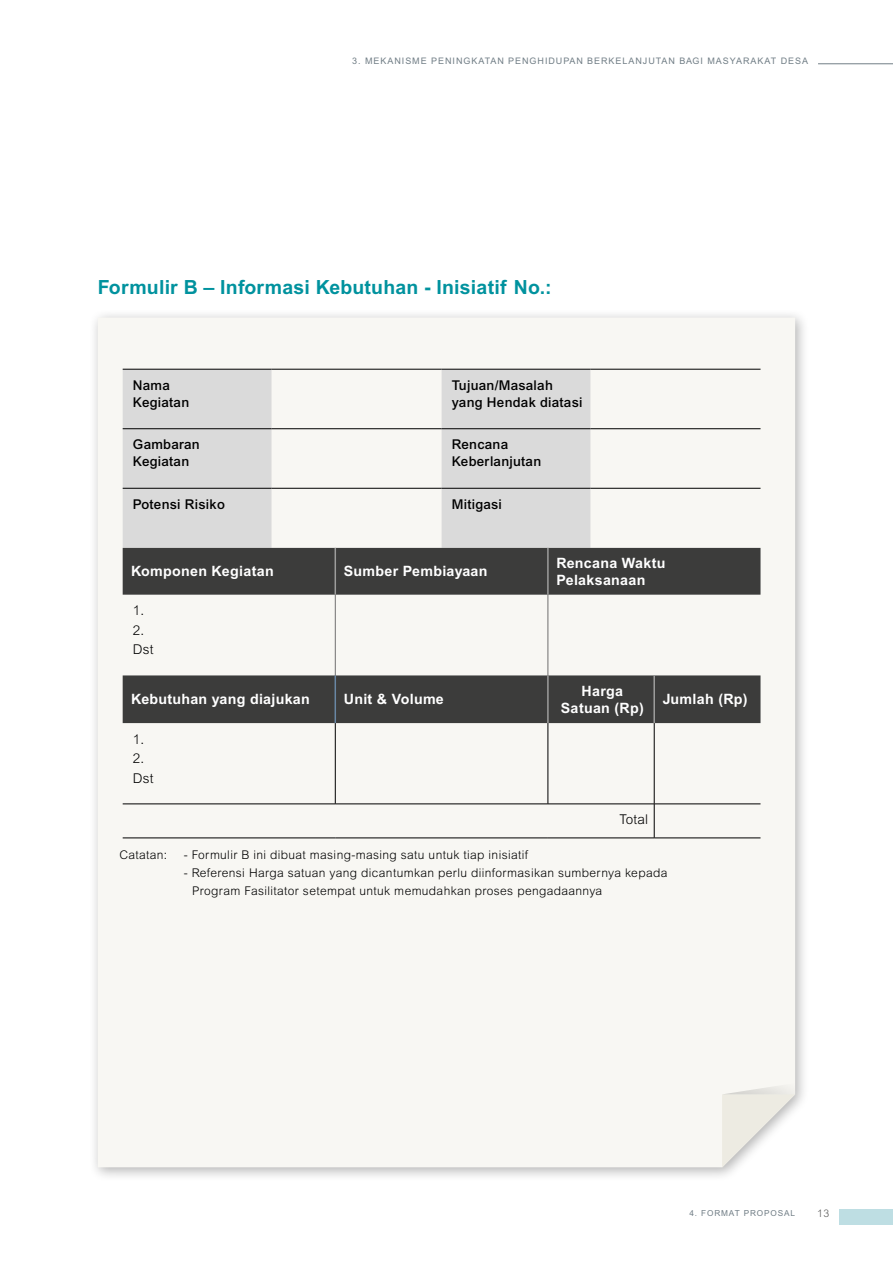
<style>
.page{position:relative;width:893px;height:1263px;background:#fff}
.page>*{position:absolute;margin:0;border:0;box-sizing:border-box;transform-origin:0 0}
.t1{font:700 19.5px "Arial MT Pro";letter-spacing:.01em;color:#00929e}
.t2{font:700 14.25px/16.5px "Arial MT Pro";letter-spacing:.02em;color:#fff}
.t3{font:500 13.5px/17.2px "Arial MT Pro";letter-spacing:.02em;color:#000}
.t4{font:300 13.5px/19.5px "Arial MT Pro";letter-spacing:.02em;color:#000}
.t5{font:300 12px/18px "Arial MT Pro";letter-spacing:.03em;color:#000}
.t6{font:300 10.5px "Arial MT Pro";color:#575756}
.t7{font:9px "Arial MT Pro";letter-spacing:.105em;color:#717e86}
.t8{font:8.25px "Arial MT Pro";letter-spacing:.105em;color:#717e86}
</style>
<div class="page">
<div style="left:839px;top:1209px;width:54px;height:16px;background:#bedee3"></div>
<div style="left:89px;top:309px;width:721px;height:873px;background:#000;opacity:.3"></div>
<div style="left:98px;top:318px;width:697px;height:849px;background:#f8f7f3"></div>
<svg style="left:722px;top:1096px;width:73px;height:71px"></svg>
<div style="left:721px;top:1082px;width:76px;height:14px;background:#000;opacity:.75"></div>
<hr style="left:818px;top:63px;width:75px;height:1px;background:#717e86">
<svg style="left:123px;top:370px;width:467px;height:178px;fill:#dadada"></svg>
<hr style="left:123px;top:369px;width:149px;height:1px;background:#000">
<hr style="left:272px;top:369px;width:170px;height:1px;background:#000">
<hr style="left:442px;top:369px;width:148px;height:1px;background:#000">
<hr style="left:590px;top:369px;width:170px;height:1px;background:#000">
<hr style="left:123px;top:428px;width:149px;height:1px;background:#000">
<hr style="left:272px;top:428px;width:170px;height:1px;background:#000">
<hr style="left:442px;top:428px;width:148px;height:1px;background:#000">
<hr style="left:590px;top:428px;width:170px;height:1px;background:#000">
<hr style="left:123px;top:488px;width:149px;height:1px;background:#000">
<hr style="left:272px;top:488px;width:170px;height:1px;background:#000">
<hr style="left:442px;top:488px;width:148px;height:1px;background:#000">
<hr style="left:590px;top:488px;width:170px;height:1px;background:#000">
<svg style="left:123px;top:548px;width:637px;height:175px;fill:#3c3c3b"></svg>
<hr style="left:335px;top:548px;width:1px;height:47px;background:#9d9d9c">
<hr style="left:547px;top:548px;width:2px;height:47px;background:#9d9d9c">
<hr style="left:335px;top:675px;width:1px;height:48px;background:#6987a4">
<hr style="left:547px;top:675px;width:2px;height:48px;background:#9d9d9c">
<hr style="left:653px;top:675px;width:2px;height:48px;background:#9d9d9c">
<hr style="left:335px;top:595px;width:1px;height:80px;background:#706f6f">
<hr style="left:548px;top:595px;width:1px;height:80px;background:#706f6f">
<hr style="left:335px;top:723px;width:1px;height:81px;background:#000">
<hr style="left:548px;top:723px;width:1px;height:81px;background:#000">
<hr style="left:654px;top:723px;width:1px;height:81px;background:#000">
<hr style="left:123px;top:804px;width:212px;height:1px;background:#000">
<hr style="left:335px;top:804px;width:213px;height:1px;background:#000">
<hr style="left:548px;top:804px;width:106px;height:1px;background:#000">
<hr style="left:654px;top:804px;width:106px;height:1px;background:#000">
<hr style="left:123px;top:838px;width:212px;height:1px;background:#000">
<hr style="left:335px;top:838px;width:213px;height:1px;background:#000">
<hr style="left:548px;top:838px;width:106px;height:1px;background:#000">
<hr style="left:654px;top:804px;width:1px;height:34px;background:#000">
<hr style="left:654px;top:838px;width:106px;height:1px;background:#000">
<p class="t7" style="left:352px;top:56px;width:457px">3. MEKANISME PENINGKATAN PENGHIDUPAN BERKELANJUTAN BAGI MASYARAKAT DESA</p>
<h1 class="t1" style="left:98px;top:276px;width:455px">Formulir B – Informasi Kebutuhan - Inisiatif No.:</h1>
<p class="t3" style="left:133px;top:377px;width:58px">Nama<br>Kegiatan</p>
<p class="t3" style="left:452px;top:377px;width:132px">Tujuan/Masalah yang Hendak diatasi</p>
<p class="t3" style="left:133px;top:436px;width:68px">Gambaran<br>Kegiatan</p>
<p class="t3" style="left:452px;top:436px;width:91px">Rencana<br>Keberlanjutan</p>
<p class="t3" style="left:133px;top:496px;width:94px">Potensi Risiko</p>
<p class="t3" style="left:452px;top:496px;width:52px">Mitigasi</p>
<p class="t2" style="left:131px;top:564px;width:144px">Komponen Kegiatan</p>
<p class="t2" style="left:344px;top:564px;width:145px">Sumber Pembiayaan</p>
<p class="t2" style="left:556px;top:555px;width:111px">Rencana Waktu<br>Pelaksanaan</p>
<p class="t4" style="left:133px;top:601px;width:22px">1.<br>2.<br>Dst</p>
<p class="t2" style="left:131px;top:692px;width:180px">Kebutuhan yang diajukan</p>
<p class="t2" style="left:344px;top:692px;width:102px">Unit &amp; Volume</p>
<p class="t2" style="left:561px;top:683px;width:85px;text-align:center">Harga<br>Satuan (Rp)</p>
<p class="t2" style="left:663px;top:692px;width:86px">Jumlah (Rp)</p>
<p class="t4" style="left:133px;top:729px;width:22px">1.<br>2.<br>Dst</p>
<p class="t4" style="left:619px;top:810px;width:30px">Total</p>
<p class="t5" style="left:184px;top:846px;width:346px">- Formulir B ini dibuat masing-masing satu untuk tiap inisiatif</p>
<p class="t5" style="left:192px;top:864px;width:477px;text-indent:-9px">- Referensi Harga satuan yang dicantumkan perlu diinformasikan sumbernya kepada<br>Program Fasilitator setempat untuk memudahkan proses pengadaannya</p>
<p class="t5" style="left:120px;top:846px;width:49px">Catatan:</p>
<p class="t8" style="left:689px;top:1209px;width:107px">4. FORMAT PROPOSAL</p>
<p class="t6" style="left:817px;top:1207px;width:14px">13</p>
</div>
